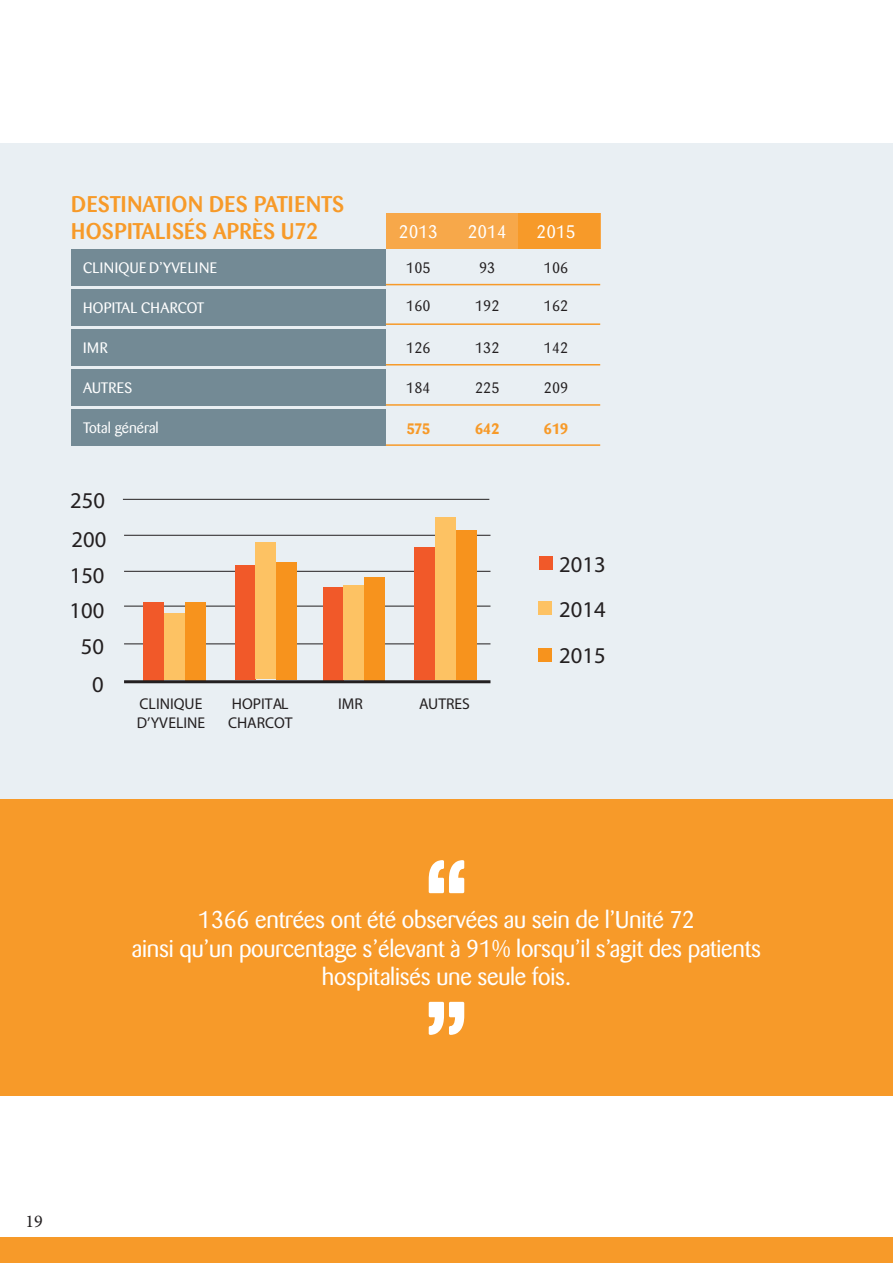
<style>
.page{position:relative;width:893px;height:1263px;background:#fff}
.page>*{position:absolute;margin:0;border:0;box-sizing:border-box;transform-origin:0 0}
.t1{font:24px "Barmeno";letter-spacing:-.01em;color:#fff}
.t2{font:22.65px/36.3px "Myriad Pro";color:#231f20;text-align:right}
.t3{font:500 22.5px/27px "Barmeno";color:#f79a29}
.t4{font:18px "Barmeno";color:#fff}
.t5{font:18px "Minion Pro";color:#231f20}
.t6{font:15.6px/18.8px "Myriad Pro";color:#231f20}
.t7{font:15px "Barmeno";letter-spacing:.02em;color:#fff}
.t8{font:15px "Barmeno";color:#231f20}
.t9{font:15px "Barmeno";color:#fff}
.t10{font:700 15px "Barmeno";color:#f79a29}
</style>
<div class="page">
<div style="left:0;top:144px;width:893px;height:898px;background:#e9eff3"></div>
<div style="left:386px;top:213px;width:214px;height:36px;background:#f7a84a"></div>
<div style="left:71px;top:249px;width:315px;height:36px;background:#738a95"></div>
<div style="left:71px;top:289px;width:315px;height:36px;background:#738a95"></div>
<div style="left:71px;top:329px;width:315px;height:37px;background:#738a95"></div>
<div style="left:71px;top:369px;width:315px;height:37px;background:#738a95"></div>
<div style="left:71px;top:409px;width:315px;height:37px;background:#738a95"></div>
<div style="left:519px;top:213px;width:81px;height:36px;background:#f79a29"></div>
<hr style="left:386px;top:284px;width:214px;height:1px;background:#f79a29">
<hr style="left:386px;top:404px;width:214px;height:2px;background:#f79a29">
<hr style="left:386px;top:323px;width:214px;height:2px;background:#f79a29">
<hr style="left:386px;top:444px;width:214px;height:2px;background:#f79a29">
<hr style="left:386px;top:364px;width:214px;height:1px;background:#f79a29">
<div style="left:0;top:799px;width:893px;height:296px;background:#f79a29"></div>
<div style="left:0;top:1237px;width:893px;height:26px;background:#f79a29"></div>
<svg style="left:429px;top:860px;width:35px;height:33px"></svg>
<svg style="left:429px;top:1002px;width:35px;height:33px"></svg>
<hr style="left:124px;top:643px;width:366px;height:1px;background:#231f20">
<hr style="left:124px;top:606px;width:366px;height:1px;background:#231f20">
<hr style="left:124px;top:571px;width:366px;height:1px;background:#231f20">
<hr style="left:124px;top:535px;width:366px;height:1px;background:#231f20">
<hr style="left:123px;top:499px;width:366px;height:1px;background:#231f20">
<div style="left:144px;top:602px;width:20px;height:79px;background:#f15929"></div>
<div style="left:164px;top:613px;width:21px;height:67px;background:#fdc263"></div>
<div style="left:185px;top:602px;width:21px;height:79px;background:#f7931d"></div>
<div style="left:235px;top:565px;width:20px;height:115px;background:#f15929"></div>
<div style="left:256px;top:543px;width:20px;height:136px;background:#fdc263"></div>
<div style="left:277px;top:562px;width:20px;height:118px;background:#f7931d"></div>
<div style="left:323px;top:587px;width:20px;height:93px;background:#f15929"></div>
<div style="left:344px;top:585px;width:20px;height:95px;background:#fdc263"></div>
<div style="left:365px;top:577px;width:20px;height:103px;background:#f7931d"></div>
<div style="left:414px;top:547px;width:20px;height:133px;background:#f15929"></div>
<div style="left:435px;top:517px;width:20px;height:163px;background:#fdc263"></div>
<div style="left:456px;top:530px;width:20px;height:150px;background:#f7931d"></div>
<div style="left:539px;top:556px;width:14px;height:14px;background:#f15929"></div>
<div style="left:538px;top:601px;width:14px;height:14px;background:#fdc263"></div>
<div style="left:538px;top:648px;width:14px;height:14px;background:#f7931d"></div>
<hr style="left:124px;top:680px;width:366px;height:3px;background:#231f20">
<p class="t3" style="left:71px;top:191px;width:275px">DESTINATION DES PATIENTS<br>HOSPITALISÉS APRÈS U72</p>
<p class="t7" style="left:83px;top:259px;width:135px">CLINIQUE D’YVELINE</p>
<p class="t8" style="left:406px;top:259px;width:26px">105</p>
<p class="t8" style="left:406px;top:297px;width:26px">160</p>
<p class="t8" style="left:406px;top:339px;width:26px">126</p>
<p class="t8" style="left:406px;top:379px;width:26px">184</p>
<p class="t10" style="left:407px;top:420px;width:25px">575</p>
<p class="t4" style="left:399px;top:221px;width:41px">2013</p>
<p class="t4" style="left:468px;top:221px;width:41px">2014</p>
<p class="t4" style="left:537px;top:221px;width:41px">2015</p>
<p class="t8" style="left:479px;top:259px;width:18px">93</p>
<p class="t8" style="left:475px;top:297px;width:26px">192</p>
<p class="t8" style="left:475px;top:339px;width:26px">132</p>
<p class="t8" style="left:475px;top:379px;width:26px">225</p>
<p class="t10" style="left:475px;top:420px;width:26px">642</p>
<p class="t8" style="left:544px;top:259px;width:26px">106</p>
<p class="t8" style="left:544px;top:297px;width:26px">162</p>
<p class="t8" style="left:544px;top:339px;width:26px">142</p>
<p class="t8" style="left:544px;top:379px;width:26px">209</p>
<p class="t10" style="left:544px;top:420px;width:26px">619</p>
<p class="t7" style="left:83px;top:299px;width:123px">HOPITAL CHARCOT</p>
<p class="t7" style="left:83px;top:339px;width:26px">IMR</p>
<p class="t7" style="left:83px;top:379px;width:51px">AUTRES</p>
<p class="t9" style="left:83px;top:419px;width:77px">Total général</p>
<p class="t2" style="left:70px;top:482px;width:36px">250</p>
<p class="t2" style="left:72px;top:521px;width:36px">200</p>
<p class="t2" style="left:69px;top:557px;width:37px">150<br>100<br>50<br>0</p>
<p class="t6" style="left:137px;top:694px;width:70px">CLINIQUE<br>D’YVELINE</p>
<p class="t6" style="left:228px;top:694px;width:66px">HOPITAL<br>CHARCOT</p>
<p class="t6" style="left:338px;top:694px;width:26px">IMR</p>
<p class="t6" style="left:419px;top:694px;width:52px">AUTRES</p>
<p class="t2" style="left:559px;top:541px;width:48px;line-height:45.5px;text-align:justify">2013<br>2014<br>2015</p>
<p class="t1" style="left:198px;top:905px;width:498px">1366 entrées ont été observées au sein de l’Unité 72</p>
<p class="t1" style="left:132px;top:934px;width:631px">ainsi qu’un pourcentage s’élevant à 91% lorsqu’il s’agit des patients</p>
<p class="t1" style="left:322px;top:963px;width:251px">hospitalisés une seule fois.</p>
<p class="t5" style="left:26px;top:1209px;width:19px">19</p>
</div>
